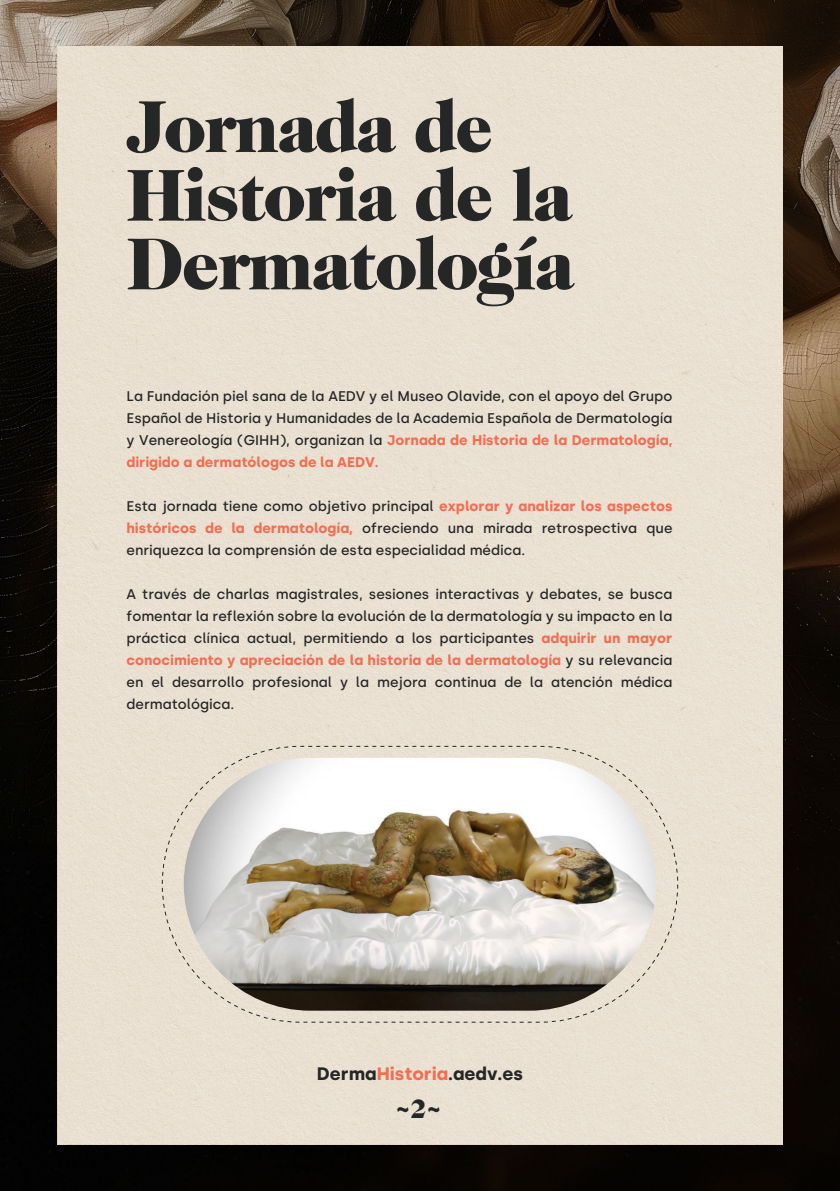
<style>
.page{position:relative;width:840px;height:1191px;background:#fff}
.page>*{position:absolute;margin:0;border:0;box-sizing:border-box;transform-origin:0 0}
.t1{font:900 73.6px/68.6px "Caslon Two Black S Si";letter-spacing:-.03em;color:#252626}
.t2{font:900 27.2px "Caslon Two Black S Si";color:#252626}
.t3{font:700 18px "Silka";color:#252626}
.t4{font:500 14px/22px "Silka";color:#252626;text-align:justify}
.s1{font-weight:700;color:#f36d52}
.s2{color:#f36d52}
</style>
<div class="page">
<img style="left:0;top:0;width:839px;height:1191px">
<div style="left:58px;top:47px;width:723px;height:1097px;background:#e9e0d2"></div>
<img style="left:184px;top:758px;width:471px;height:252px;border-radius:126px">
<h1 class="t1" style="left:126px;top:92px;width:449px">Jornada de<br>Historia de la<br>Dermatología</h1>
<p class="t4" style="left:126px;top:384px;width:547px">La Fundación piel sana de la AEDV y el Museo Olavide, con el apoyo del Grupo Español de Historia y Humanidades de la Academia Española de Dermatología y Venereología (GIHH), organizan la <span class="s1">Jornada de Historia de la Dermatología, dirigido a dermatólogos de la AEDV.</span></p>
<p class="t4" style="left:126px;top:494px;width:547px">Esta jornada tiene como objetivo principal <span class="s1">explorar y analizar los aspectos históricos de la dermatología,</span> ofreciendo una mirada retrospectiva que enriquezca la comprensión de esta especialidad médica.</p>
<p class="t4" style="left:126px;top:582px;width:547px">A través de charlas magistrales, sesiones interactivas y debates, se busca fomentar la reflexión sobre la evolución de la dermatología y su impacto en la práctica clínica actual, permitiendo a los participantes <span class="s1">adquirir un mayor conocimiento y apreciación de la historia de la dermatología</span> y su relevancia en el desarrollo profesional y la mejora continua de la atención médica dermatológica.</p>
<p class="t3" style="left:317px;top:1063px;width:207px">Derma<span class="s2">Historia</span>.aedv.es</p>
<h2 class="t2" style="left:394px;top:1090px;width:49px">~2~</h2>
</div>
